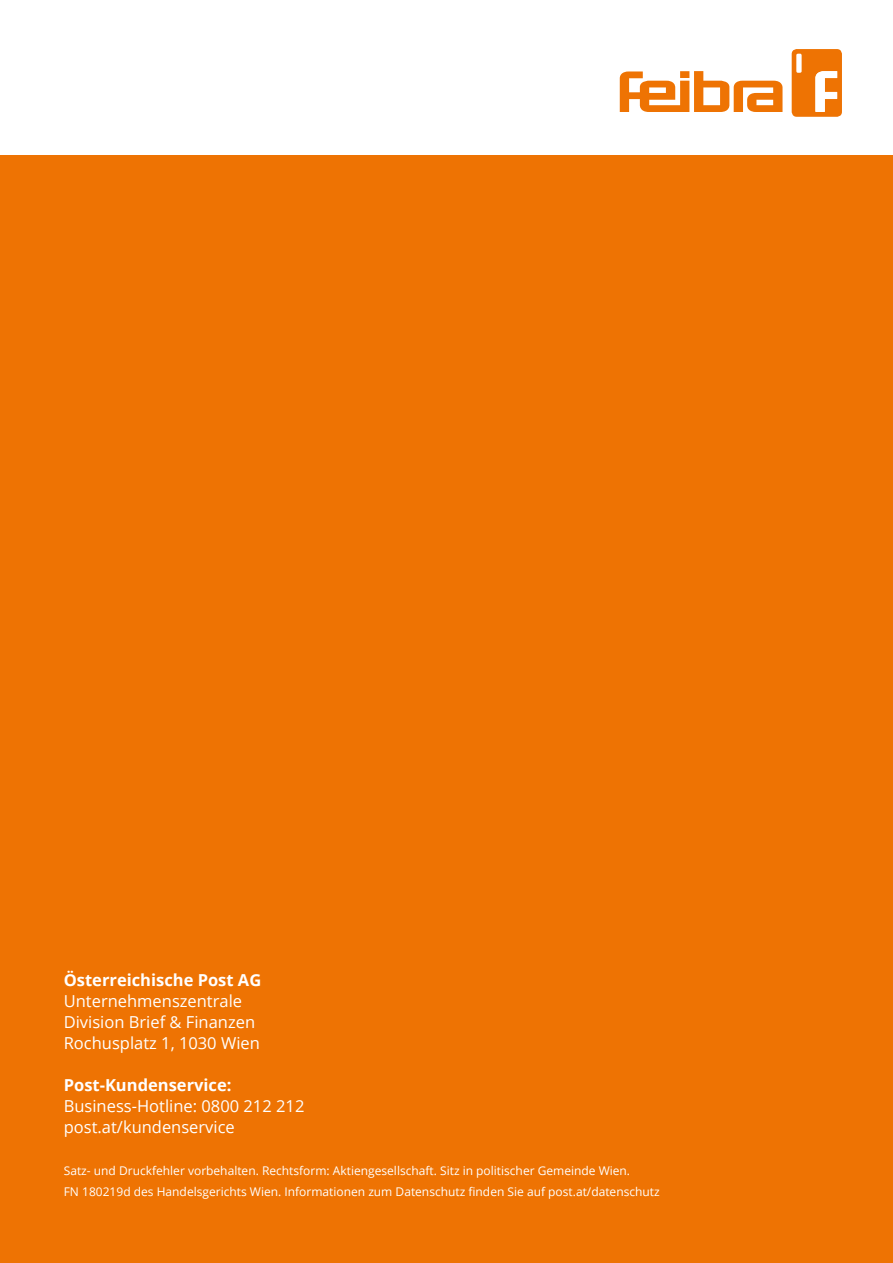
<style>
.page{position:relative;width:893px;height:1263px;background:#fff}
.page>*{position:absolute;margin:0;border:0;box-sizing:border-box;transform-origin:0 0}
.t1{font:16.5px/21px "Open Sans";color:#fff}
.t2{font:700 16.5px "Open Sans";color:#fff}
.t3{font:12px/21px "Open Sans";color:#fff}
</style>
<div class="page">
<div style="left:792px;top:49px;width:50px;height:68px;background:#ee7303;border-radius:5px"></div>
<svg style="left:620px;top:71px;width:162px;height:41px"></svg>
<svg style="left:815px;top:71px;width:22px;height:41px"></svg>
<div style="left:796px;top:54px;width:6px;height:19px;background:#fff;border-radius:2px"></div>
<div style="left:0;top:155px;width:893px;height:1108px;background:#ee7303"></div>
<h1 class="t2" style="left:64px;top:968px;width:199px">Österreichische Post AG</h1>
<h1 class="t1" style="left:64px;top:990px;width:198px">Unternehmenszentrale<br>Division Brief &amp; Finanzen<br>Rochusplatz 1, 1030 Wien</h1>
<h1 class="t2" style="left:64px;top:1073px;width:169px">Post-Kundenservice:</h1>
<h1 class="t1" style="left:64px;top:1095px;width:242px">Business-Hotline: 0800 212 212 post.at/kundenservice</h1>
<p class="t3" style="left:64px;top:1160px;width:597px">Satz- und Druckfehler vorbehalten. Rechtsform: Aktiengesellschaft. Sitz in politischer Gemeinde Wien.<br>FN 180219d des Handelsgerichts Wien. Informationen zum Datenschutz finden Sie auf post.at/datenschutz</p>
</div>
